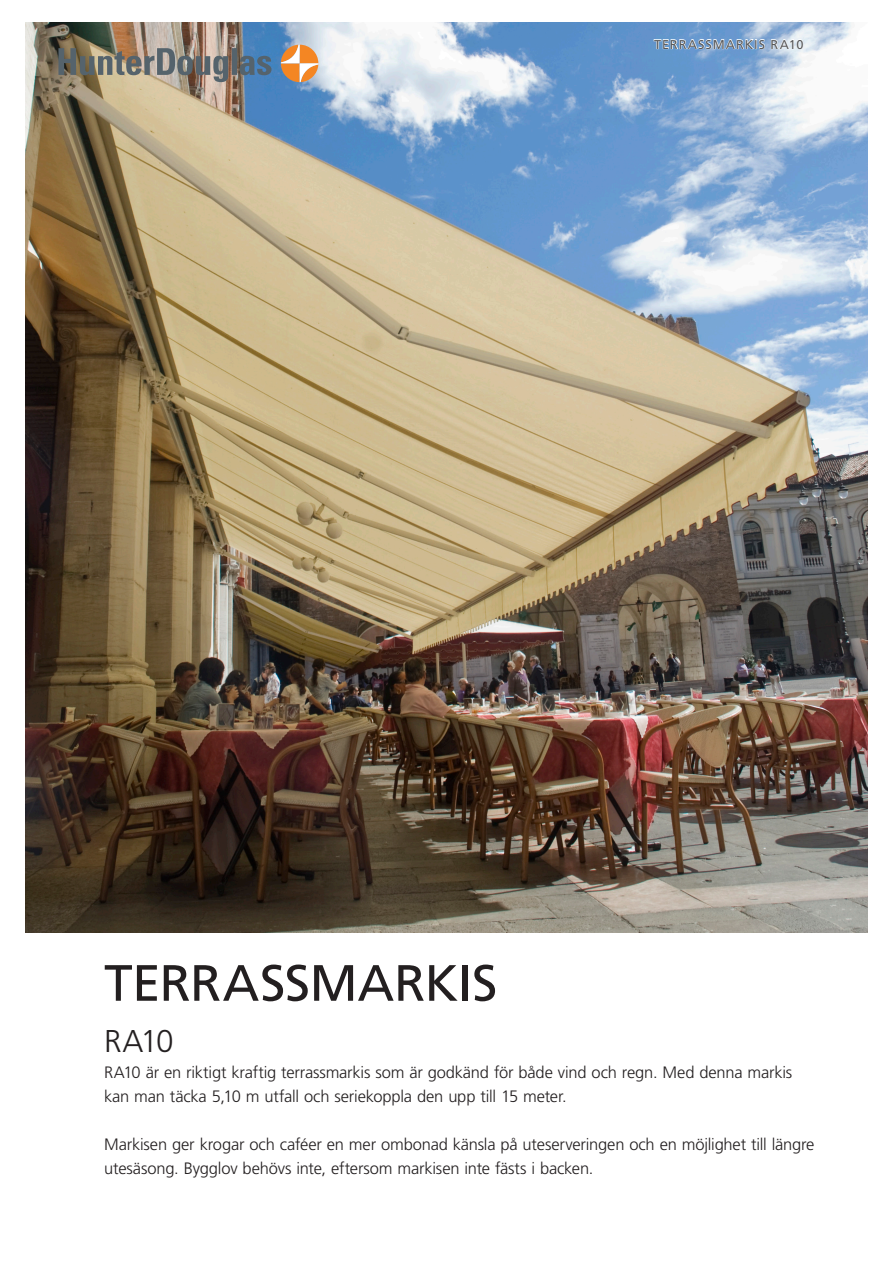
<style>
.page{position:relative;width:893px;height:1263px;background:#fff}
.page>*{position:absolute;margin:0;border:0;box-sizing:border-box;transform-origin:0 0}
.t1{font:51px "Frutiger LT Std";letter-spacing:-.01em;color:#231f20}
.t2{font:300 31.5px "Frutiger LT Std";color:#231f20}
.t3{font:300 16.5px/24px "Frutiger LT Std";letter-spacing:-.01em;color:#231f20}
.t4{font:12.75px "Frutiger LT Std";letter-spacing:.075em;color:#57585a}
</style>
<div class="page">
<img style="left:26px;top:22px;width:841px;height:910px">
<svg style="left:653px;top:39px;width:112px;height:11px"></svg>
<svg style="left:771px;top:39px;width:33px;height:11px"></svg>
<svg style="left:281px;top:45px;width:37px;height:37px"></svg>
<img style="left:58px;top:48px;width:213px;height:34px">
<p class="t4" style="left:654px;top:37px;width:151px">TERRASSMARKIS RA10</p>
<p class="t1" style="left:104px;top:953px;width:395px">TERRASSMARKIS</p>
<p class="t2" style="left:104px;top:1023px;width:71px">RA10</p>
<p class="t3" style="left:104px;top:1061px;width:690px">RA10 är en riktigt kraftig terrassmarkis som är godkänd för både vind och regn. Med denna markis kan man täcka 5,10 m utfall och seriekoppla den upp till 15 meter.</p>
<p class="t3" style="left:104px;top:1133px;width:712px">Markisen ger krogar och caféer en mer ombonad känsla på uteserveringen och en möjlighet till längre utesäsong. Bygglov behövs inte, eftersom markisen inte fästs i backen.</p>
</div>
